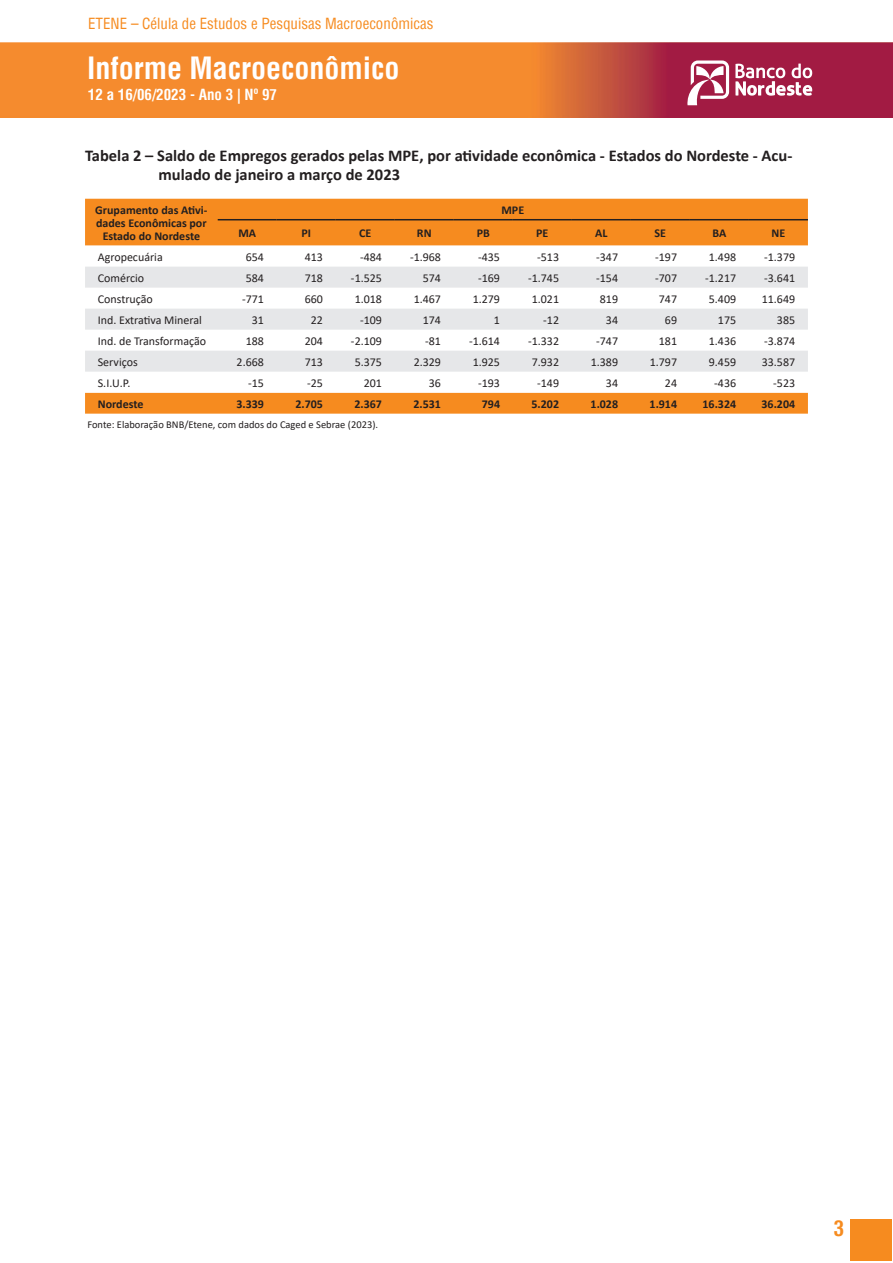
<style>
.page{position:relative;width:893px;height:1263px;background:#fff}
.page>*{position:absolute;margin:0;border:0;box-sizing:border-box;transform-origin:0 0}
.t1{font:700 condensed 30px "Helvetica";color:#fff}
.t2{font:700 condensed 21px "Helvetica";color:#f68b1f}
.MS_Tit_Fig_Tab_Graf{font:700 16.5px/18.8px "Calibri";color:#231f20}
.t3{font:condensed 15px "Helvetica";color:#f68b1f}
.t4{font:700 condensed 15px "Helvetica";color:#fff}
.MS_Tit_Fig_Tab_Graf-2{font:12px "Calibri";color:#231f20}
.MS_Tit_Fig_Tab_Graf-3{font:700 12px/12.9px "Calibri";color:#231f20;text-align:center}
.MS_Fonte{font:10.5px "Calibri";color:#231f20}
</style>
<div class="page">
<img style="left:0;top:43px;width:893px;height:75px">
<svg style="left:686px;top:61px;width:43px;height:44px"></svg>
<svg style="left:735px;top:64px;width:77px;height:32px"></svg>
<div style="left:850px;top:1219px;width:42px;height:41px;background:#f68b1f"></div>
<div style="left:85px;top:199px;width:723px;height:215px;background:#f68b1f"></div>
<svg style="left:85px;top:246px;width:723px;height:147px"></svg>
<svg style="left:85px;top:267px;width:723px;height:105px;fill:#e6e7e9"></svg>
<hr style="left:218px;top:219px;width:59px;height:1px;background:#231f20">
<hr style="left:277px;top:219px;width:59px;height:1px;background:#231f20">
<hr style="left:336px;top:219px;width:59px;height:1px;background:#231f20">
<hr style="left:395px;top:219px;width:59px;height:1px;background:#231f20">
<hr style="left:454px;top:219px;width:59px;height:1px;background:#231f20">
<hr style="left:513px;top:219px;width:59px;height:1px;background:#231f20">
<hr style="left:572px;top:219px;width:59px;height:1px;background:#231f20">
<hr style="left:631px;top:219px;width:59px;height:1px;background:#231f20">
<hr style="left:690px;top:219px;width:59px;height:1px;background:#231f20">
<hr style="left:749px;top:219px;width:59px;height:1px;background:#231f20">
<p class="t3" style="left:88px;top:14px;width:347px">ETENE – Célula de Estudos e Pesquisas Macroeconômicas</p>
<h1 class="t1" style="left:87px;top:49px;width:314px">Informe Macroeconômico</h1>
<p class="t4" style="left:88px;top:86px;width:191px">12 a 16/06/2023 - Ano 3 | Nº 97</p>
<p class="MS_Tit_Fig_Tab_Graf" style="left:159px;top:146px;width:635px;text-indent:-74px">Tabela 2 – Saldo de Empregos gerados pelas MPE, por atividade econômica - Estados do Nordeste - Acu&shy;mulado de janeiro a março de 2023</p>
<p class="MS_Tit_Fig_Tab_Graf-3" style="left:95px;top:203px;width:114px">Grupamento das Ativi&shy;dades Econômicas por<br>Estado do Nordeste</p>
<p class="MS_Tit_Fig_Tab_Graf-3" style="left:501px;top:203px;width:24px">MPE</p>
<p class="MS_Tit_Fig_Tab_Graf-3" style="left:238px;top:227px;width:19px">MA</p>
<p class="MS_Tit_Fig_Tab_Graf-3" style="left:301px;top:227px;width:11px">PI</p>
<p class="MS_Tit_Fig_Tab_Graf-3" style="left:359px;top:227px;width:14px">CE</p>
<p class="MS_Tit_Fig_Tab_Graf-3" style="left:417px;top:227px;width:16px">RN</p>
<p class="MS_Tit_Fig_Tab_Graf-3" style="left:477px;top:227px;width:15px">PB</p>
<p class="MS_Tit_Fig_Tab_Graf-3" style="left:536px;top:227px;width:14px">PE</p>
<p class="MS_Tit_Fig_Tab_Graf-3" style="left:595px;top:227px;width:14px">AL</p>
<p class="MS_Tit_Fig_Tab_Graf-3" style="left:655px;top:227px;width:13px">SE</p>
<p class="MS_Tit_Fig_Tab_Graf-3" style="left:712px;top:227px;width:15px">BA</p>
<p class="MS_Tit_Fig_Tab_Graf-3" style="left:771px;top:227px;width:15px">NE</p>
<p class="MS_Tit_Fig_Tab_Graf-2" style="left:98px;top:248px;width:66px">Agropecuária</p>
<p class="MS_Tit_Fig_Tab_Graf-2" style="left:246px;top:248px;width:20px">654</p>
<p class="MS_Tit_Fig_Tab_Graf-2" style="left:305px;top:248px;width:20px">413</p>
<p class="MS_Tit_Fig_Tab_Graf-2" style="left:360px;top:248px;width:23px">-484</p>
<p class="MS_Tit_Fig_Tab_Graf-2" style="left:410px;top:248px;width:33px">-1.968</p>
<p class="MS_Tit_Fig_Tab_Graf-2" style="left:478px;top:248px;width:23px">-435</p>
<p class="MS_Tit_Fig_Tab_Graf-2" style="left:537px;top:248px;width:23px">-513</p>
<p class="MS_Tit_Fig_Tab_Graf-2" style="left:596px;top:248px;width:23px">-347</p>
<p class="MS_Tit_Fig_Tab_Graf-2" style="left:655px;top:248px;width:23px">-197</p>
<p class="MS_Tit_Fig_Tab_Graf-2" style="left:709px;top:248px;width:29px">1.498</p>
<p class="MS_Tit_Fig_Tab_Graf-2" style="left:764px;top:248px;width:33px">-1.379</p>
<p class="MS_Tit_Fig_Tab_Graf-2" style="left:98px;top:269px;width:48px">Comércio</p>
<p class="MS_Tit_Fig_Tab_Graf-2" style="left:246px;top:269px;width:20px">584</p>
<p class="MS_Tit_Fig_Tab_Graf-2" style="left:305px;top:269px;width:20px">718</p>
<p class="MS_Tit_Fig_Tab_Graf-2" style="left:351px;top:269px;width:33px">-1.525</p>
<p class="MS_Tit_Fig_Tab_Graf-2" style="left:423px;top:269px;width:20px">574</p>
<p class="MS_Tit_Fig_Tab_Graf-2" style="left:478px;top:269px;width:23px">-169</p>
<p class="MS_Tit_Fig_Tab_Graf-2" style="left:528px;top:269px;width:33px">-1.745</p>
<p class="MS_Tit_Fig_Tab_Graf-2" style="left:596px;top:269px;width:23px">-154</p>
<p class="MS_Tit_Fig_Tab_Graf-2" style="left:655px;top:269px;width:23px">-707</p>
<p class="MS_Tit_Fig_Tab_Graf-2" style="left:705px;top:269px;width:33px">-1.217</p>
<p class="MS_Tit_Fig_Tab_Graf-2" style="left:764px;top:269px;width:33px">-3.641</p>
<p class="MS_Tit_Fig_Tab_Graf-2" style="left:98px;top:290px;width:57px">Construção</p>
<p class="MS_Tit_Fig_Tab_Graf-2" style="left:242px;top:290px;width:23px">-771</p>
<p class="MS_Tit_Fig_Tab_Graf-2" style="left:305px;top:290px;width:20px">660</p>
<p class="MS_Tit_Fig_Tab_Graf-2" style="left:355px;top:290px;width:29px">1.018</p>
<p class="MS_Tit_Fig_Tab_Graf-2" style="left:414px;top:290px;width:29px">1.467</p>
<p class="MS_Tit_Fig_Tab_Graf-2" style="left:473px;top:290px;width:29px">1.279</p>
<p class="MS_Tit_Fig_Tab_Graf-2" style="left:532px;top:290px;width:29px">1.021</p>
<p class="MS_Tit_Fig_Tab_Graf-2" style="left:600px;top:290px;width:20px">819</p>
<p class="MS_Tit_Fig_Tab_Graf-2" style="left:659px;top:290px;width:20px">747</p>
<p class="MS_Tit_Fig_Tab_Graf-2" style="left:709px;top:290px;width:29px">5.409</p>
<p class="MS_Tit_Fig_Tab_Graf-2" style="left:762px;top:290px;width:35px">11.649</p>
<p class="MS_Tit_Fig_Tab_Graf-2" style="left:98px;top:311px;width:106px">Ind. Extrativa Mineral</p>
<p class="MS_Tit_Fig_Tab_Graf-2" style="left:252px;top:311px;width:14px">31</p>
<p class="MS_Tit_Fig_Tab_Graf-2" style="left:311px;top:311px;width:14px">22</p>
<p class="MS_Tit_Fig_Tab_Graf-2" style="left:360px;top:311px;width:23px">-109</p>
<p class="MS_Tit_Fig_Tab_Graf-2" style="left:423px;top:311px;width:20px">174</p>
<p class="MS_Tit_Fig_Tab_Graf-2" style="left:494px;top:311px;width:8px">1</p>
<p class="MS_Tit_Fig_Tab_Graf-2" style="left:543px;top:311px;width:17px">-12</p>
<p class="MS_Tit_Fig_Tab_Graf-2" style="left:606px;top:311px;width:14px">34</p>
<p class="MS_Tit_Fig_Tab_Graf-2" style="left:665px;top:311px;width:14px">69</p>
<p class="MS_Tit_Fig_Tab_Graf-2" style="left:718px;top:311px;width:20px">175</p>
<p class="MS_Tit_Fig_Tab_Graf-2" style="left:777px;top:311px;width:20px">385</p>
<p class="MS_Tit_Fig_Tab_Graf-2" style="left:98px;top:332px;width:110px">Ind. de Transformação</p>
<p class="MS_Tit_Fig_Tab_Graf-2" style="left:246px;top:332px;width:20px">188</p>
<p class="MS_Tit_Fig_Tab_Graf-2" style="left:305px;top:332px;width:20px">204</p>
<p class="MS_Tit_Fig_Tab_Graf-2" style="left:351px;top:332px;width:33px">-2.109</p>
<p class="MS_Tit_Fig_Tab_Graf-2" style="left:425px;top:332px;width:17px">-81</p>
<p class="MS_Tit_Fig_Tab_Graf-2" style="left:469px;top:332px;width:33px">-1.614</p>
<p class="MS_Tit_Fig_Tab_Graf-2" style="left:528px;top:332px;width:33px">-1.332</p>
<p class="MS_Tit_Fig_Tab_Graf-2" style="left:596px;top:332px;width:23px">-747</p>
<p class="MS_Tit_Fig_Tab_Graf-2" style="left:659px;top:332px;width:20px">181</p>
<p class="MS_Tit_Fig_Tab_Graf-2" style="left:709px;top:332px;width:29px">1.436</p>
<p class="MS_Tit_Fig_Tab_Graf-2" style="left:764px;top:332px;width:33px">-3.874</p>
<p class="MS_Tit_Fig_Tab_Graf-2" style="left:98px;top:353px;width:41px">Serviços</p>
<p class="MS_Tit_Fig_Tab_Graf-2" style="left:237px;top:353px;width:29px">2.668</p>
<p class="MS_Tit_Fig_Tab_Graf-2" style="left:305px;top:353px;width:20px">713</p>
<p class="MS_Tit_Fig_Tab_Graf-2" style="left:355px;top:353px;width:29px">5.375</p>
<p class="MS_Tit_Fig_Tab_Graf-2" style="left:414px;top:353px;width:29px">2.329</p>
<p class="MS_Tit_Fig_Tab_Graf-2" style="left:473px;top:353px;width:29px">1.925</p>
<p class="MS_Tit_Fig_Tab_Graf-2" style="left:532px;top:353px;width:29px">7.932</p>
<p class="MS_Tit_Fig_Tab_Graf-2" style="left:591px;top:353px;width:29px">1.389</p>
<p class="MS_Tit_Fig_Tab_Graf-2" style="left:650px;top:353px;width:29px">1.797</p>
<p class="MS_Tit_Fig_Tab_Graf-2" style="left:709px;top:353px;width:29px">9.459</p>
<p class="MS_Tit_Fig_Tab_Graf-2" style="left:762px;top:353px;width:35px">33.587</p>
<p class="MS_Tit_Fig_Tab_Graf-2" style="left:98px;top:374px;width:34px">S.I.U.P.</p>
<p class="MS_Tit_Fig_Tab_Graf-2" style="left:248px;top:374px;width:17px">-15</p>
<p class="MS_Tit_Fig_Tab_Graf-2" style="left:307px;top:374px;width:17px">-25</p>
<p class="MS_Tit_Fig_Tab_Graf-2" style="left:364px;top:374px;width:20px">201</p>
<p class="MS_Tit_Fig_Tab_Graf-2" style="left:429px;top:374px;width:14px">36</p>
<p class="MS_Tit_Fig_Tab_Graf-2" style="left:478px;top:374px;width:23px">-193</p>
<p class="MS_Tit_Fig_Tab_Graf-2" style="left:537px;top:374px;width:23px">-149</p>
<p class="MS_Tit_Fig_Tab_Graf-2" style="left:606px;top:374px;width:14px">34</p>
<p class="MS_Tit_Fig_Tab_Graf-2" style="left:665px;top:374px;width:14px">24</p>
<p class="MS_Tit_Fig_Tab_Graf-2" style="left:714px;top:374px;width:23px">-436</p>
<p class="MS_Tit_Fig_Tab_Graf-2" style="left:773px;top:374px;width:23px">-523</p>
<p class="MS_Tit_Fig_Tab_Graf-3" style="left:98px;top:397px;width:47px">Nordeste</p>
<p class="MS_Tit_Fig_Tab_Graf-3" style="left:236px;top:397px;width:29px">3.339</p>
<p class="MS_Tit_Fig_Tab_Graf-3" style="left:295px;top:397px;width:29px">2.705</p>
<p class="MS_Tit_Fig_Tab_Graf-3" style="left:354px;top:397px;width:29px">2.367</p>
<p class="MS_Tit_Fig_Tab_Graf-3" style="left:413px;top:397px;width:29px">2.531</p>
<p class="MS_Tit_Fig_Tab_Graf-3" style="left:482px;top:397px;width:20px">794</p>
<p class="MS_Tit_Fig_Tab_Graf-3" style="left:532px;top:397px;width:29px">5.202</p>
<p class="MS_Tit_Fig_Tab_Graf-3" style="left:591px;top:397px;width:29px">1.028</p>
<p class="MS_Tit_Fig_Tab_Graf-3" style="left:650px;top:397px;width:29px">1.914</p>
<p class="MS_Tit_Fig_Tab_Graf-3" style="left:702px;top:397px;width:35px">16.324</p>
<p class="MS_Tit_Fig_Tab_Graf-3" style="left:762px;top:397px;width:35px">36.204</p>
<p class="MS_Fonte" style="left:87px;top:417px;width:292px">Fonte: Elaboração BNB/Etene, com dados do Caged e Sebrae (2023).</p>
<h2 class="t2" style="left:834px;top:1215px;width:12px">3</h2>
</div>
